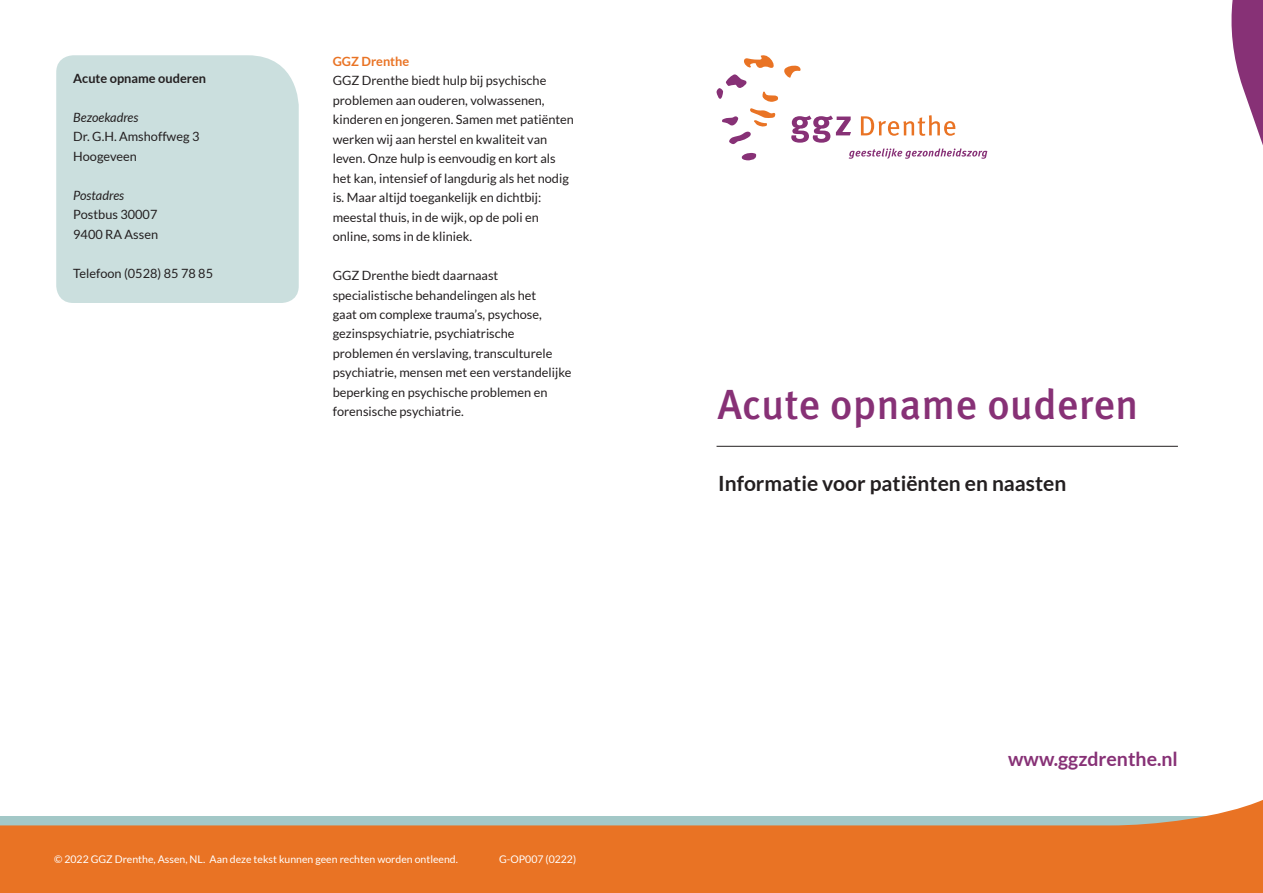
<style>
.page{position:relative;width:1263px;height:893px;background:#fff}
.page>*{position:absolute;margin:0;border:0;box-sizing:border-box;transform-origin:0 0}
.t1{font:500 42px "Meta Pro";color:#873176}
.t2{font:700 21px "Lato";color:#231f20}
.t3{font:700 19.5px "Lato";color:#873176}
.t4{font:12.75px/19.5px "Lato";color:#231f20}
.t5{font:italic 12.75px "Lato";color:#231f20}
.t6{font:700 12.75px "Lato";color:#231f20}
.t7{font:700 12.75px "Lato";color:#e97324}
.t8{font:10.5px "Lato";color:#fff}
</style>
<div class="page">
<div style="left:56px;top:55px;width:243px;height:248px;background:#cbdfde"></div>
<svg style="left:1231px;top:0;width:32px;height:145px"></svg>
<svg style="left:0;top:800px;width:1263px;height:93px;fill:#e97324"></svg>
<svg style="left:716px;top:55px;width:271px;height:105px"></svg>
<hr style="left:716px;top:446px;width:462px;height:1px;background:#231f20">
<p class="t6" style="left:73px;top:71px;width:134px">Acute opname ouderen</p>
<p class="t5" style="left:73px;top:110px;width:67px">Bezoekadres</p>
<p class="t4" style="left:73px;top:127px;width:128px">Dr. G.H. Amshoffweg 3<br>Hoogeveen</p>
<p class="t5" style="left:73px;top:188px;width:52px">Postadres</p>
<p class="t4" style="left:73px;top:205px;width:86px">Postbus 30007<br>9400 RA Assen</p>
<p class="t4" style="left:73px;top:263px;width:141px">Telefoon (0528) 85 78 85</p>
<p class="t7" style="left:333px;top:54px;width:78px">GGZ Drenthe</p>
<p class="t4" style="left:333px;top:71px;width:243px">GGZ Drenthe biedt hulp bij psychische problemen aan ouderen, volwassenen, kinderen en jongeren. Samen met patiënten werken wij aan herstel en kwaliteit van leven. Onze hulp is eenvoudig en kort als het kan, intensief of langdurig als het nodig is. Maar altijd toegankelijk en dichtbij: meestal thuis, in de wijk, op de poli en online, soms in de kliniek.</p>
<p class="t4" style="left:333px;top:266px;width:240px">GGZ Drenthe biedt daarnaast specialistische behandelingen als het<br>gaat om complexe trauma’s, psychose, gezinspsychiatrie, psychiatrische problemen én verslaving, transculturele psychiatrie, mensen met een verstandelijke beperking en psychische problemen en forensische psychiatrie.</p>
<p class="t8" style="left:54px;top:853px;width:405px">© 2022 GGZ Drenthe, Assen, NL. Aan deze tekst kunnen geen rechten worden ontleend.</p>
<p class="t8" style="left:499px;top:853px;width:79px">G-OP007 (0222)</p>
<h1 class="t1" style="left:717px;top:377px;width:423px">Acute opname ouderen</h1>
<h2 class="t2" style="left:718px;top:471px;width:350px">Informatie voor patiënten en naasten</h2>
<h3 class="t3" style="left:1008px;top:748px;width:171px">www.ggzdrenthe.nl</h3>
</div>
